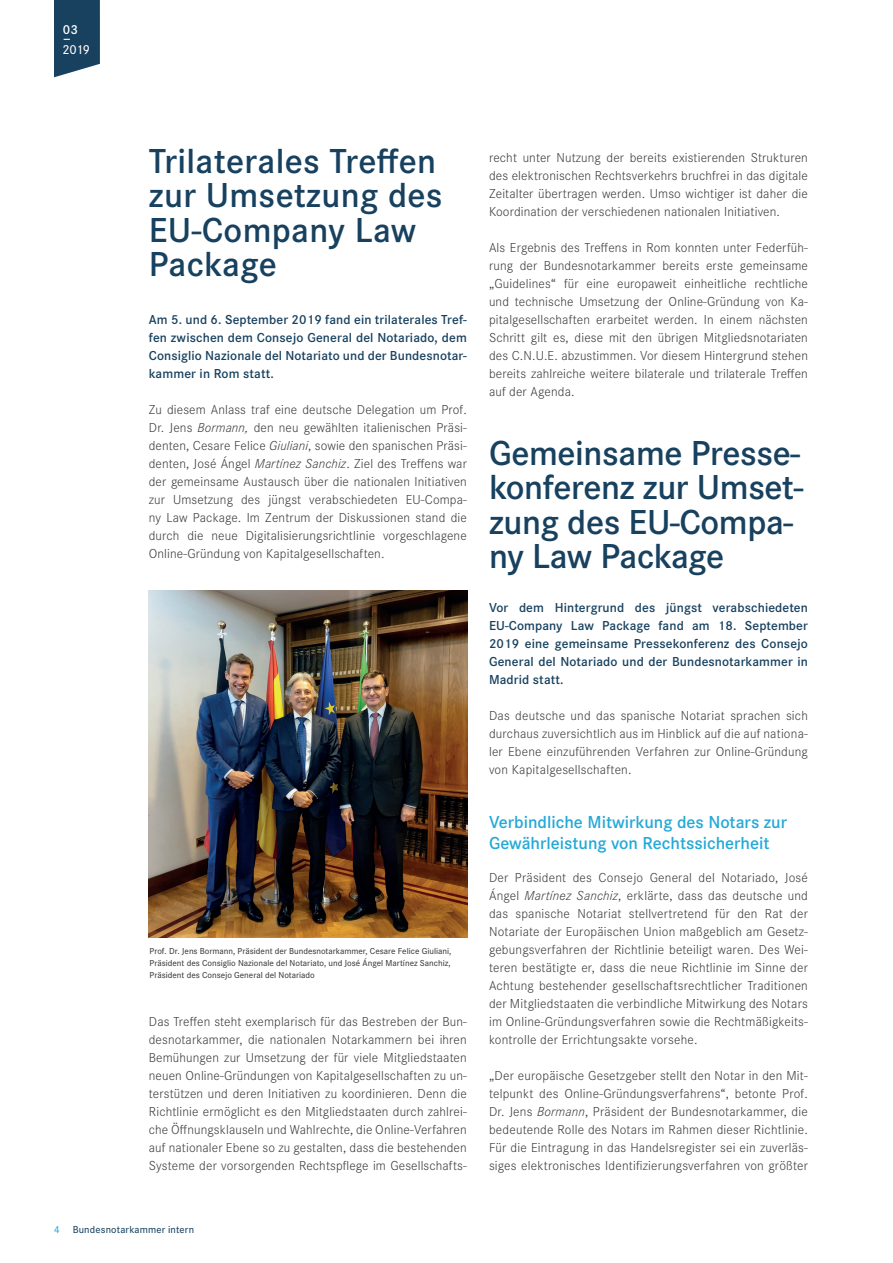
<style>
.page{position:relative;width:893px;height:1263px;background:#fff}
.page>*{position:absolute;margin:0;border:0;box-sizing:border-box;transform-origin:0 0}
.t1{font:600 36px/34.5px "Corporate S";letter-spacing:-.01em;color:#17415f}
.t2{font:600 36px/34.5px "Corporate S";letter-spacing:.01em;color:#17415f}
.t3{font:600 18px/21px "Corporate S";color:#24a9d8}
.t4{font:300 13.5px/18px "Corporate S";letter-spacing:.01em;color:#3e3e3f;text-align:justify}
.t5{font:600 13.5px/18px "Corporate S";letter-spacing:.01em;color:#17415f;text-align:justify}
.t6{font:500 13.5px "Corporate S";color:#fff}
.t7{font:600 13.5px "Corporate S";color:#fff}
.t8{font:500 10.5px "Corporate S";letter-spacing:.015em;color:#17415f}
.t9{font:500 9px/12px "Corporate S";color:#3e3e3f;text-align:justify}
.s1{font-style:italic}
.s2{color:#24a9d8}
</style>
<div class="page">
<svg style="left:54px;top:0;width:46px;height:77px;background:#2f556f"></svg>
<div style="left:63px;top:25px;width:18px;height:9px;background:#17415f"></div>
<div style="left:63px;top:44px;width:34px;height:13px;background:#17415f"></div>
<img style="left:149px;top:591px;width:319px;height:346px">
<p class="t7" style="left:63px;top:20px;width:16px">03</p>
<p class="t6" style="left:63px;top:42px;width:29px">2019</p>
<h1 class="t2" style="left:149px;top:143px;width:295px">Trilaterales Treffen zur Umsetzung des<br>EU-Company Law<br>Package</h1>
<p class="t5" style="left:149px;top:310px;width:320px">Am 5. und 6. September 2019 fand ein trilaterales Tref&shy;fen zwischen dem Consejo General del Notariado, dem Consiglio Nazionale del Notariato und der Bundesnotar&shy;kammer in Rom statt.</p>
<p class="t4" style="left:149px;top:401px;width:320px">Zu diesem Anlass traf eine deutsche Delegation um Prof.<br>Dr. Jens <span class="s1">Bormann,</span> den neu gewählten italienischen Präsi&shy;denten, Cesare Felice <span class="s1">Giuliani</span>, sowie den spanischen Präsi&shy;denten, José Ángel <span class="s1">Martínez Sanchiz</span>. Ziel des Treffens war der gemeinsame Austausch über die nationalen Initiativen zur Umsetzung des jüngst verabschiedeten EU-Compa&shy;ny Law Package. Im Zentrum der Diskussionen stand die durch die neue Digitalisierungsrichtlinie vorgeschlagene Online-Gründung von Kapitalgesellschaften.</p>
<p class="t9" style="left:150px;top:945px;width:303px">Prof. Dr. Jens Bormann, Präsident der Bundesnotarkammer, Cesare Felice Giuliani, Präsident des Consiglio Nazionale del Notariato, und José Ángel Martínez Sanchiz, Präsident des Consejo General del Notariado</p>
<p class="t4" style="left:149px;top:1013px;width:320px">Das Treffen steht exemplarisch für das Bestreben der Bun&shy;desnotarkammer, die nationalen Notarkammern bei ihren Bemühungen zur Umsetzung der für viele Mitgliedstaaten neuen Online-Gründungen von Kapitalgesellschaften zu un&shy;terstützen und deren Initiativen zu koordinieren. Denn die Richtlinie ermöglicht es den Mitgliedstaaten durch zahlrei&shy;che Öffnungsklauseln und Wahlrechte, die Online-Verfahren auf nationaler Ebene so zu gestalten, dass die bestehenden Systeme der vorsorgenden Rechtspflege im Gesellschafts-</p>
<p class="t8" style="left:54px;top:1223px;width:142px"><span class="s2">4</span> Bundesnotarkammer intern</p>
<p class="t4" style="left:489px;top:149px;width:320px">recht unter Nutzung der bereits existierenden Strukturen des elektronischen Rechtsverkehrs bruchfrei in das digitale Zeitalter übertragen werden. Umso wichtiger ist daher die Koordination der verschiedenen nationalen Initiativen.</p>
<p class="t4" style="left:489px;top:239px;width:320px">Als Ergebnis des Treffens in Rom konnten unter Federfüh&shy;rung der Bundesnotarkammer bereits erste gemeinsame „Guidelines“ für eine europaweit einheitliche rechtliche und technische Umsetzung der Online-Gründung von Ka&shy;pitalgesellschaften erarbeitet werden. In einem nächsten Schritt gilt es, diese mit den übrigen Mitgliedsnotariaten des C.N.U.E. abzustimmen. Vor diesem Hintergrund stehen bereits zahlreiche weitere bilaterale und trilaterale Treffen auf der Agenda.</p>
<h1 class="t1" style="left:489px;top:434px;width:316px">Gemeinsame Presse&shy;konferenz zur Umset&shy;zung des EU-Compa&shy;ny Law Package</h1>
<p class="t5" style="left:489px;top:598px;width:320px">Vor dem Hintergrund des jüngst verabschiedeten EU-Company Law Package fand am 18. September 2019 eine gemeinsame Pressekonferenz des Consejo General del Notariado und der Bundesnotarkammer in Madrid statt.</p>
<p class="t4" style="left:489px;top:707px;width:320px">Das deutsche und das spanische Notariat sprachen sich durchaus zuversichtlich aus im Hinblick auf die auf nationa&shy;ler Ebene einzuführenden Verfahren zur Online-Gründung von Kapitalgesellschaften.</p>
<h2 class="t3" style="left:489px;top:811px;width:300px">Verbindliche Mitwirkung des Notars zur<br>Gewährleistung von Rechtssicherheit</h2>
<p class="t4" style="left:489px;top:869px;width:320px">Der Präsident des Consejo General del Notariado, José Ángel <span class="s1">Martínez Sanchiz</span>, erklärte, dass das deutsche und das spanische Notariat stellvertretend für den Rat der Notariate der Europäischen Union maßgeblich am Gesetz&shy;gebungsverfahren der Richtlinie beteiligt waren. Des Wei&shy;teren bestätigte er, dass die neue Richtlinie im Sinne der Achtung bestehender gesellschaftsrechtlicher Traditionen der Mitgliedstaaten die verbindliche Mitwirkung des Notars im Online-Gründungsverfahren sowie die Rechtmäßigkeits&shy;kontrolle der Errichtungsakte vorsehe.</p>
<p class="t4" style="left:489px;top:1067px;width:320px">„Der europäische Gesetzgeber stellt den Notar in den Mit&shy;telpunkt des Online-Gründungsverfahrens“, betonte Prof.<br>Dr. Jens <span class="s1">Bormann</span>, Präsident der Bundesnotarkammer, die bedeutende Rolle des Notars im Rahmen dieser Richtlinie.<br>Für die Eintragung in das Handelsregister sei ein zuverläs&shy;siges elektronisches Identifizierungsverfahren von größter</p>
</div>
